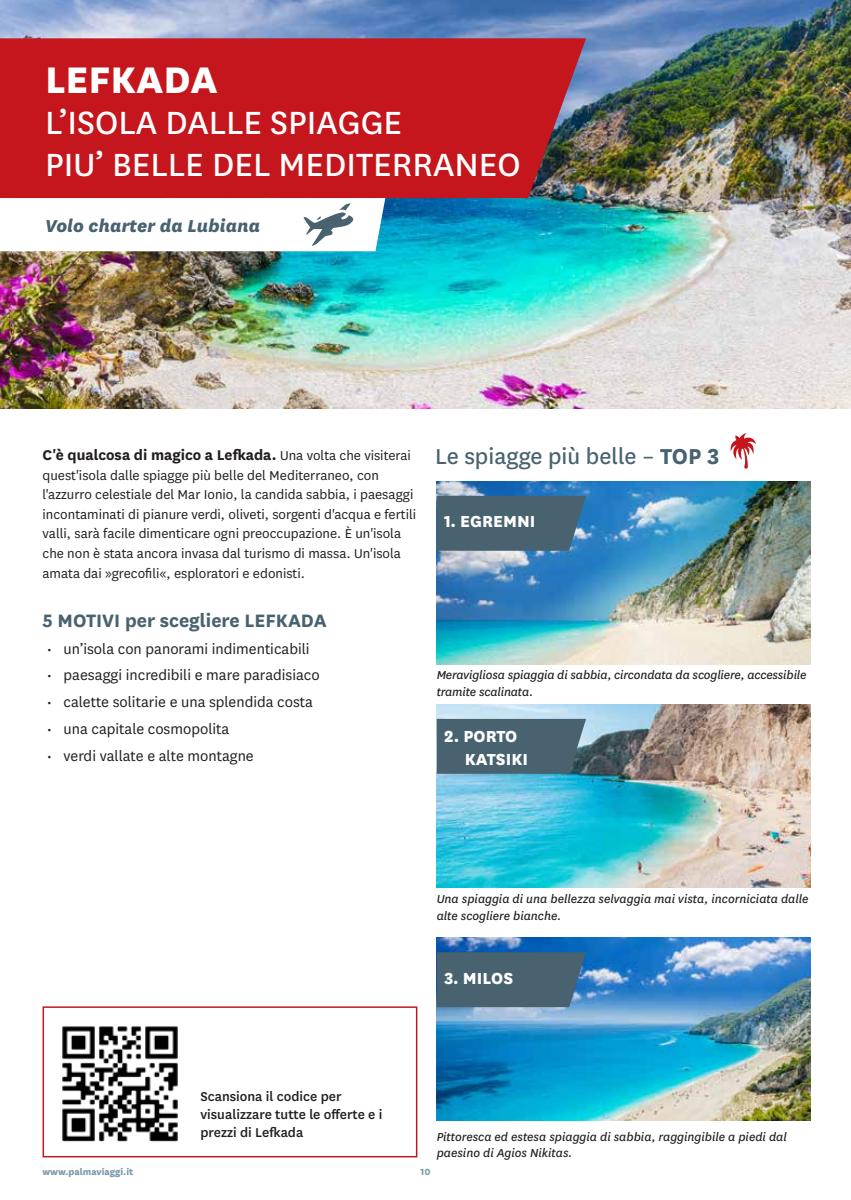
<style>
.page{position:relative;width:851px;height:1200px;background:#fff}
.page>*{position:absolute;margin:0;border:0;box-sizing:border-box;transform-origin:0 0}
.t1{font:800 43.2px "National";color:#fff}
.t2{font:37.5px/41.2px "National";color:#fff}
.t3{font:25.2px "National";color:#48626f}
.t4{font:700 21px "National";color:#48626f}
.t5{font:italic 800 20.1px "National";color:#48626f}
.t6{font:800 18.75px/22.5px "National";color:#fff}
.t7{font:16.5px "National";color:#231f20}
.t8{font:700 16.5px "National";color:#231f20}
.t9{font:15px/19.8px "National";color:#231f20}
.t10{font:500 15px/18px "National";color:#231f20}
.t11{font:italic 13.5px/16.2px "National";color:#231f20}
.t12{font:800 10.5px "National";color:#7b9aa9}
.s1{font-weight:400;font-size:15px}
.s2{font-weight:700}
</style>
<div class="page">
<img style="left:0;top:0;width:850px;height:408px">
<img style="left:436px;top:481px;width:373px;height:183px">
<img style="left:436px;top:704px;width:373px;height:183px">
<img style="left:436px;top:937px;width:373px;height:183px">
<svg style="left:436px;top:495px;width:150px;height:55px;background:#486575"></svg>
<svg style="left:436px;top:718px;width:150px;height:55px;background:#4c6673"></svg>
<svg style="left:436px;top:951px;width:150px;height:55px;background:#456375"></svg>
<div style="left:43px;top:1006px;width:374px;height:151px;border:1px solid #c4161c"></div>
<img style="left:62px;top:1026px;width:116px;height:116px">
<div style="left:0;top:38px;width:586px;height:160px;background:#c4161c"></div>
<svg style="left:0;top:198px;width:385px;height:53px"></svg>
<svg style="left:730px;top:433px;width:25px;height:35px"></svg>
<h1 class="t1" style="left:45px;top:49px;width:174px">LEFKADA</h1>
<h2 class="t2" style="left:45px;top:100px;width:477px">L’ISOLA DALLE SPIAGGE<br>PIU’ BELLE DEL MEDITERRANEO</h2>
<h3 class="t5" style="left:45px;top:212px;width:217px">Volo charter da Lubiana</h3>
<p class="t8" style="left:43px;top:443px;width:370px">C'è qualcosa di magico a Lefkada. <span class="s1">Una volta che visiterai</span></p>
<p class="t9" style="left:43px;top:464px;width:375px">quest'isola dalle spiagge più belle del Mediterraneo, con l'azzurro celestiale del Mar Ionio, la candida sabbia, i paesaggi incontaminati di pianure verdi, oliveti, sorgenti d'acqua e fertili valli, sarà facile dimenticare ogni preoccupazione. È un'isola che non è stata ancora invasa dal turismo di massa. Un'isola amata dai »grecofili«, esploratori e edonisti.</p>
<h3 class="t4" style="left:43px;top:605px;width:286px">5 MOTIVI per scegliere LEFKADA</h3>
<p class="t7" style="left:47px;top:637px;width:264px">• un’isola con panorami indimenticabili</p>
<p class="t7" style="left:47px;top:664px;width:274px">• paesaggi incredibili e mare paradisiaco</p>
<p class="t7" style="left:47px;top:691px;width:268px">• calette solitarie e una splendida costa</p>
<p class="t7" style="left:47px;top:718px;width:184px">• una capitale cosmopolita</p>
<p class="t7" style="left:47px;top:744px;width:208px">• verdi vallate e alte montagne</p>
<h3 class="t3" style="left:435px;top:439px;width:286px">Le spiagge più belle – <span class="s2">TOP 3</span></h3>
<p class="t6" style="left:444px;top:508px;width:93px">1. EGREMNI</p>
<p class="t11" style="left:436px;top:666px;width:371px">Meravigliosa spiaggia di sabbia, circondata da scogliere, accessibile tramite scalinata.</p>
<p class="t6" style="left:464px;top:723px;width:65px;text-indent:-21px">2. PORTO<br>KATSIKI</p>
<p class="t10" style="left:200px;top:1086px;width:183px">Scansiona il codice per visualizzare tutte le offerte e i prezzi di Lefkada</p>
<p class="t11" style="left:436px;top:890px;width:373px">Una spiaggia di una bellezza selvaggia mai vista, incorniciata dalle alte scogliere bianche.</p>
<p class="t6" style="left:444px;top:964px;width:71px">3. MILOS</p>
<p class="t11" style="left:436px;top:1128px;width:351px">Pittoresca ed estesa spiaggia di sabbia, raggingibile a piedi dal paesino di Agios Nikitas.</p>
<p class="t12" style="left:43px;top:1164px;width:92px">www.palmaviaggi.it</p>
<p class="t12" style="left:420px;top:1164px;width:12px">10</p>
</div>
